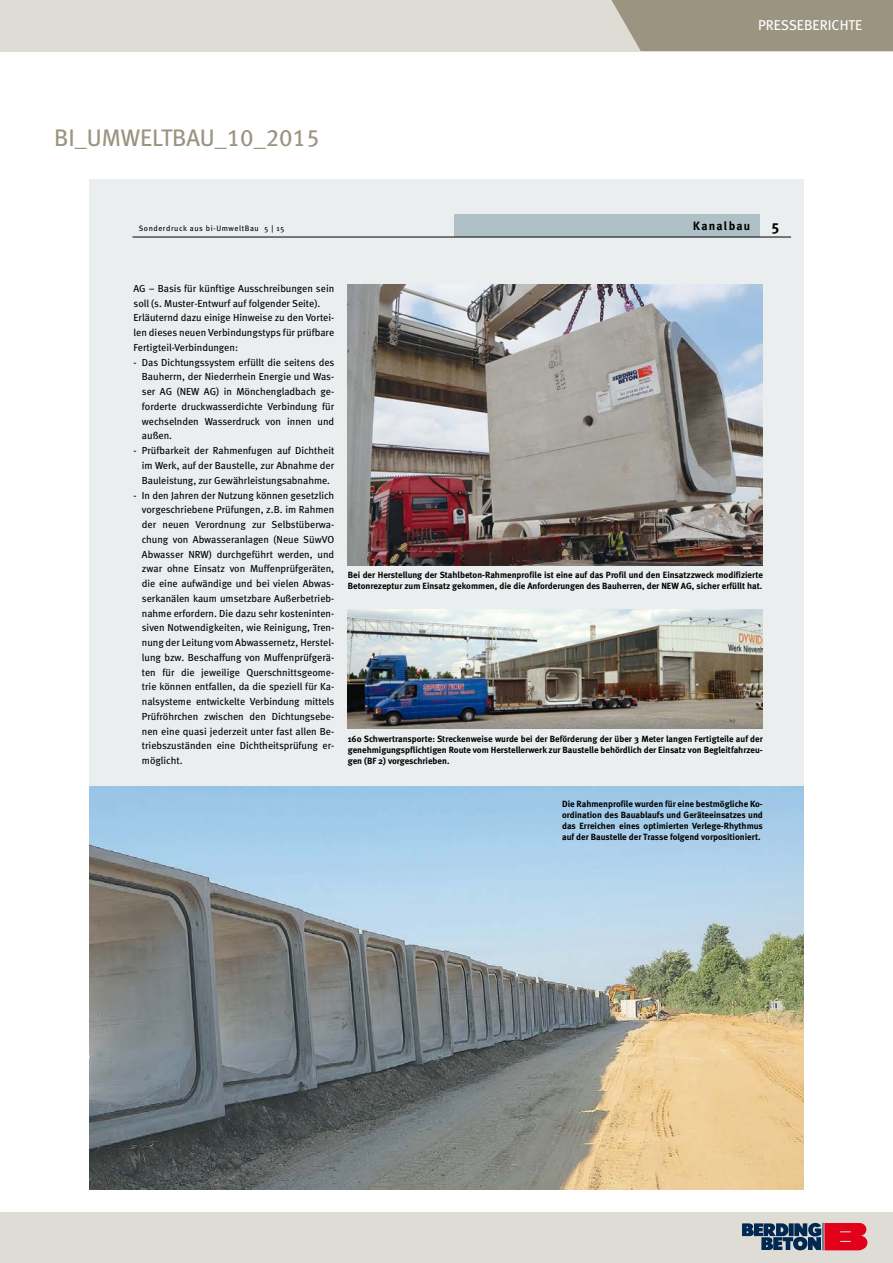
<style>
.page{position:relative;width:893px;height:1263px;background:#fff}
.page>*{position:absolute;margin:0;border:0;box-sizing:border-box;transform-origin:0 0}
.t1{font:24px "Meta Book LF";color:#9b9480}
.t2{font:700 15px "Meta Plus";color:#000}
.t3{font:14.25px "Meta";color:#fff}
.t4{font:700 12px "Meta Plus";letter-spacing:.1em;color:#000}
.t5{font:10.2px/14.7px "Meta";color:#000;text-align:justify}
.t6{font:700 9px/11.1px "Meta";color:#000;text-align:justify}
.t7{font:7.8px "Meta";letter-spacing:.075em;color:#000}
</style>
<div class="page">
<div style="left:0;top:1212px;width:893px;height:51px;background:#dfdcd5"></div>
<svg style="left:742px;top:1222px;width:126px;height:28px"></svg>
<div style="left:0;top:0;width:893px;height:51px;background:#dfdcd5"></div>
<div style="left:611px;top:0;width:282px;height:51px;background:#9b9480"></div>
<div style="left:89px;top:179px;width:715px;height:1011px;background:#eaeeef"></div>
<div style="left:454px;top:215px;width:306px;height:22px;background:#afc1c7"></div>
<hr style="left:132px;top:237px;width:659px;height:1px;background:#000">
<img style="left:348px;top:285px;width:415px;height:281px">
<img style="left:348px;top:610px;width:415px;height:119px">
<img style="left:89px;top:787px;width:715px;height:403px">
<h1 class="t1" style="left:54px;top:124px;width:267px">BI_UMWELTBAU_10_2015</h1>
<h3 class="t3" style="left:758px;top:17px;width:106px">PRESSEBERICHTE</h3>
<p class="t7" style="left:139px;top:224px;width:147px">Sonderdruck aus bi-UmweltBau 5 | 15</p>
<p class="t4" style="left:693px;top:219px;width:59px">Kanalbau</p>
<h2 class="t2" style="left:772px;top:217px;width:9px">5</h2>
<p class="t5" style="left:134px;top:281px;width:202px;text-align:left">AG – Basis für künftige Ausschreibungen sein soll (s. Muster-Entwurf auf folgender Seite).<br>Erläuternd dazu einige Hinweise zu den Vortei&shy;len dieses neuen Verbindungstyps für prüfbare Fertigteil-Verbindungen:</p>
<p class="t5" style="left:142px;top:355px;width:194px;text-indent:-8px">- Das Dichtungssystem erfüllt die seitens des Bauherrn, der Niederrhein Energie und Was&shy;ser AG (NEW AG) in Mönchengladbach ge&shy;forderte druckwasserdichte Verbindung für wechselnden Wasserdruck von innen und außen.</p>
<p class="t5" style="left:142px;top:443px;width:194px;text-indent:-8px">- Prüfbarkeit der Rahmenfugen auf Dichtheit im Werk, auf der Baustelle, zur Abnahme der Bauleistung, zur Gewährleistungsabnahme.</p>
<p class="t5" style="left:142px;top:487px;width:194px;text-indent:-8px">- In den Jahren der Nutzung können gesetzlich vorgeschriebene Prüfungen, z.B. im Rahmen der neuen Verordnung zur Selbstüberwa&shy;chung von Abwasseranlagen (Neue SüwVO Abwasser NRW) durchgeführt werden, und zwar ohne Einsatz von Muffenprüfgeräten, die eine aufwändige und bei vielen Abwas&shy;serkanälen kaum umsetzbare Außerbetrieb&shy;nahme erfordern. Die dazu sehr kosteninten&shy;siven Notwendigkeiten, wie Reinigung, Tren&shy;nung der Leitung vom Abwassernetz, Herstel&shy;lung bzw. Beschaffung von Muffenprüfgerä&shy;ten für die jeweilige Querschnittsgeome&shy;trie können entfallen, da die speziell für Ka&shy;nalsysteme entwickelte Verbindung mittels Prüfröhrchen zwischen den Dichtungsebe&shy;nen eine quasi jederzeit unter fast allen Be&shy;triebszuständen eine Dichtheitsprüfung er&shy;möglicht.</p>
<p class="t6" style="left:348px;top:569px;width:417px">Bei der Herstellung der Stahlbeton-Rahmenprofile ist eine auf das Profil und den Einsatzzweck modifizierte<br>Betonrezeptur zum Einsatz gekommen, die die Anforderungen des Bauherren, der NEW AG, sicher erfüllt hat.</p>
<p class="t6" style="left:348px;top:733px;width:417px">160 Schwertransporte: Streckenweise wurde bei der Beförderung der über 3 Meter langen Fertigteile auf der genehmigungspflichtigen Route vom Herstellerwerk zur Baustelle behördlich der Einsatz von Begleitfahrzeu&shy;gen (BF 2) vorgeschrieben.</p>
<p class="t6" style="left:562px;top:798px;width:202px">Die Rahmenprofile wurden für eine bestmögliche Ko&shy;ordination des Bauablaufs und Geräteeinsatzes und das Erreichen eines optimierten Verlege-Rhythmus auf der Baustelle der Trasse folgend vorpositioniert.</p>
</div>
